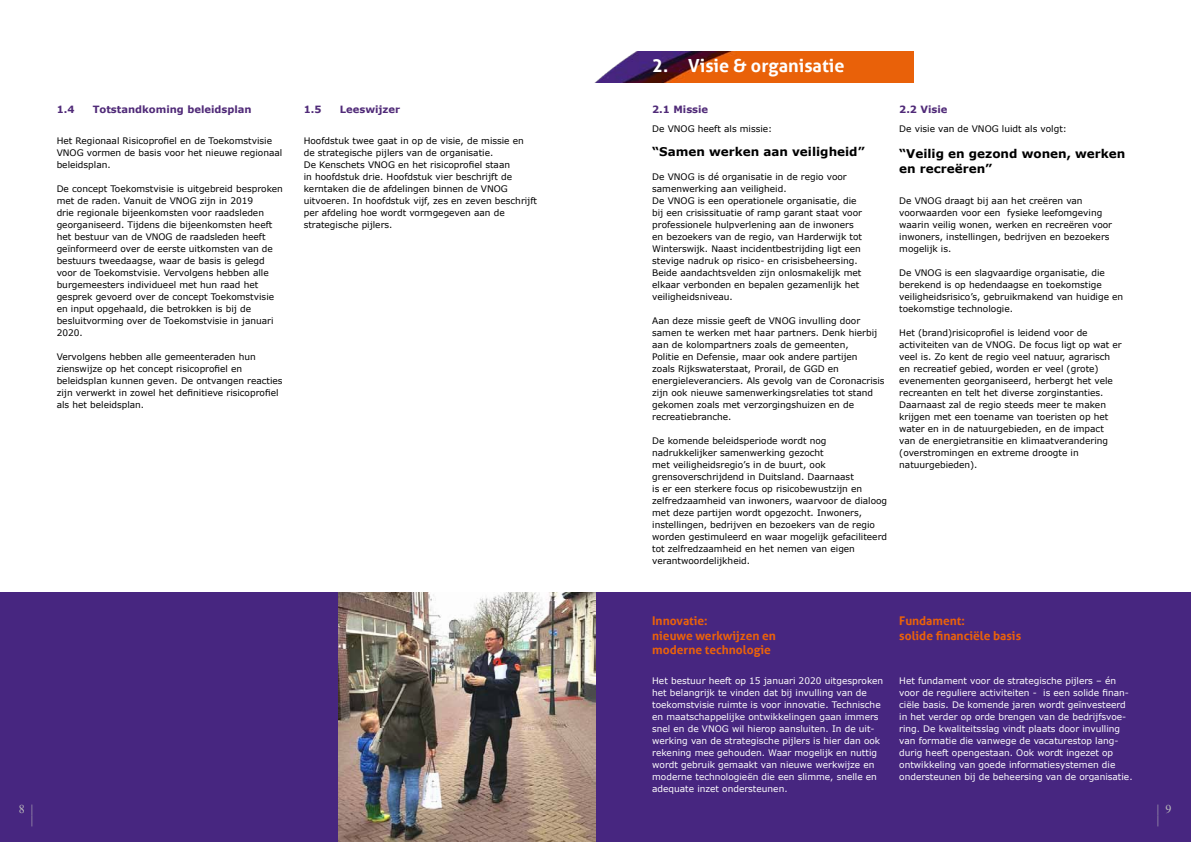
<style>
.page{position:relative;width:1191px;height:842px;background:#fff}
.page>*{position:absolute;margin:0;border:0;box-sizing:border-box;transform-origin:0 0}
.t1{font:700 18px "Aller";color:#fff}
.t2{font:700 12px/14.4px "Aller";color:#eb6209}
.t3{font:700 12px/14.4px "Verdana";color:#000}
.t4{font:12px/11px "Times New Roman";color:#bababa;text-align:right}
.t5{font:700 10px "Verdana";color:#502a78}
.t6{font:9px/12px "Verdana";color:#000}
.t7{font:9px/12px "Verdana";color:#fff}
</style>
<div class="page">
<div style="left:595px;top:593px;width:596px;height:249px;background:#472680"></div>
<div style="left:0;top:593px;width:596px;height:249px;background:#472680"></div>
<img style="left:338px;top:593px;width:258px;height:249px">
<img style="left:595px;top:52px;width:318px;height:30px">
<p class="t5" style="left:57px;top:103px;width:19px">1.4</p>
<p class="t5" style="left:93px;top:103px;width:160px">Totstandkoming beleidsplan</p>
<p class="t6" style="left:57px;top:135px;width:227px">Het Regionaal Risicoprofiel en de Toekomstvisie<br>VNOG vormen de basis voor het nieuwe regionaal beleidsplan.</p>
<p class="t6" style="left:57px;top:183px;width:228px">De concept Toekomstvisie is uitgebreid besproken met de raden. Vanuit de VNOG zijn in 2019<br>drie regionale bijeenkomsten voor raadsleden georganiseerd. Tijdens die bijeenkomsten heeft het bestuur van de VNOG de raadsleden heeft geïnformeerd over de eerste uitkomsten van de bestuurs tweedaagse, waar de basis is gelegd voor de Toekomstvisie. Vervolgens hebben alle burgemeesters individueel met hun raad het gesprek gevoerd over de concept Toekomstvisie en input opgehaald, die betrokken is bij de besluitvorming over de Toekomstvisie in januari 2020.</p>
<p class="t6" style="left:57px;top:351px;width:227px">Vervolgens hebben alle gemeenteraden hun zienswijze op het concept risicoprofiel en beleidsplan kunnen geven. De ontvangen reacties zijn verwerkt in zowel het definitieve risicoprofiel als het beleidsplan.</p>
<p class="t5" style="left:304px;top:103px;width:19px">1.5</p>
<p class="t5" style="left:340px;top:103px;width:62px">Leeswijzer</p>
<p class="t6" style="left:304px;top:135px;width:235px">Hoofdstuk twee gaat in op de visie, de missie en de strategische pijlers van de organisatie.<br>De Kenschets VNOG en het risicoprofiel staan<br>in hoofdstuk drie. Hoofdstuk vier beschrijft de kerntaken die de afdelingen binnen de VNOG uitvoeren. In hoofdstuk vijf, zes en zeven beschrijft per afdeling hoe wordt vormgegeven aan de strategische pijlers.</p>
<h1 class="t1" style="left:652px;top:55px;width:194px">2. Visie &amp; organisatie</h1>
<p class="t5" style="left:652px;top:103px;width:58px">2.1 Missie</p>
<p class="t6" style="left:652px;top:123px;width:122px">De VNOG heeft als missie:</p>
<h2 class="t3" style="left:652px;top:145px;width:214px">“Samen werken aan veiligheid”</h2>
<p class="t6" style="left:652px;top:171px;width:211px">De VNOG is dé organisatie in de regio voor samenwerking aan veiligheid.<br>De VNOG is een operationele organisatie, die bij een crisissituatie of ramp garant staat voor professionele hulpverlening aan de inwoners en bezoekers van de regio, van Harderwijk tot Winterswijk. Naast incidentbestrijding ligt een stevige nadruk op risico- en crisisbeheersing.<br>Beide aandachtsvelden zijn onlosmakelijk met elkaar verbonden en bepalen gezamenlijk het veiligheidsniveau.</p>
<p class="t6" style="left:652px;top:315px;width:234px">Aan deze missie geeft de VNOG invulling door samen te werken met haar partners. Denk hierbij aan de kolompartners zoals de gemeenten,<br>Politie en Defensie, maar ook andere partijen<br>zoals Rijkswaterstaat, Prorail, de GGD en energieleveranciers. Als gevolg van de Coronacrisis zijn ook nieuwe samenwerkingsrelaties tot stand gekomen zoals met verzorgingshuizen en de recreatiebranche.</p>
<p class="t6" style="left:652px;top:435px;width:236px">De komende beleidsperiode wordt nog nadrukkelijker samenwerking gezocht<br>met veiligheidsregio’s in de buurt, ook grensoverschrijdend in Duitsland. Daarnaast<br>is er een sterkere focus op risicobewustzijn en zelfredzaamheid van inwoners, waarvoor de dialoog met deze partijen wordt opgezocht. Inwoners, instellingen, bedrijven en bezoekers van de regio worden gestimuleerd en waar mogelijk gefaciliteerd tot zelfredzaamheid en het nemen van eigen verantwoordelijkheid.</p>
<p class="t5" style="left:899px;top:103px;width:50px">2.2 Visie</p>
<p class="t6" style="left:899px;top:123px;width:169px">De visie van de VNOG luidt als volgt:</p>
<h2 class="t3" style="left:899px;top:147px;width:228px">“Veilig en gezond wonen, werken en recreëren”</h2>
<p class="t6" style="left:899px;top:195px;width:214px">De VNOG draagt bij aan het creëren van voorwaarden voor een fysieke leefomgeving waarin veilig wonen, werken en recreëren voor inwoners, instellingen, bedrijven en bezoekers mogelijk is.</p>
<p class="t6" style="left:899px;top:267px;width:225px">De VNOG is een slagvaardige organisatie, die berekend is op hedendaagse en toekomstige veiligheidsrisico’s, gebruikmakend van huidige en toekomstige technologie.</p>
<p class="t6" style="left:899px;top:327px;width:224px">Het (brand)risicoprofiel is leidend voor de activiteiten van de VNOG. De focus ligt op wat er veel is. Zo kent de regio veel natuur, agrarisch en recreatief gebied, worden er veel (grote) evenementen georganiseerd, herbergt het vele recreanten en telt het diverse zorginstanties.<br>Daarnaast zal de regio steeds meer te maken krijgen met een toename van toeristen op het water en in de natuurgebieden, en de impact van de energietransitie en klimaatverandering (overstromingen en extreme droogte in natuurgebieden).</p>
<h2 class="t2" style="left:652px;top:614px;width:125px">Innovatie:<br>nieuwe werkwijzen en moderne technologie</h2>
<p class="t7" style="left:652px;top:675px;width:232px">Het bestuur heeft op 15 januari 2020 uitgesproken het belangrijk te vinden dat bij invulling van de toekomstvisie ruimte is voor innovatie. Technische en maatschappelijke ontwikkelingen gaan immers snel en de VNOG wil hierop aansluiten. In de uit&shy;werking van de strategische pijlers is hier dan ook rekening mee gehouden. Waar mogelijk en nuttig wordt gebruik gemaakt van nieuwe werkwijze en moderne technologieën die een slimme, snelle en adequate inzet ondersteunen.</p>
<h2 class="t2" style="left:899px;top:614px;width:123px">Fundament:<br>solide financiële basis</h2>
<p class="t7" style="left:899px;top:675px;width:235px">Het fundament voor de strategische pijlers – én voor de reguliere activiteiten - is een solide finan&shy;ciële basis. De komende jaren wordt geïnvesteerd in het verder op orde brengen van de bedrijfsvoe&shy;ring. De kwaliteitsslag vindt plaats door invulling van formatie die vanwege de vacaturestop lang&shy;durig heeft opengestaan. Ook wordt ingezet op ontwikkeling van goede informatiesystemen die ondersteunen bij de beheersing van de organisatie.</p>
<h2 class="t4" style="left:19px;top:803px;width:16px">8 | |</h2>
<h2 class="t4" style="left:1157px;top:803px;width:16px;text-align:left">| 9 |</h2>
</div>
